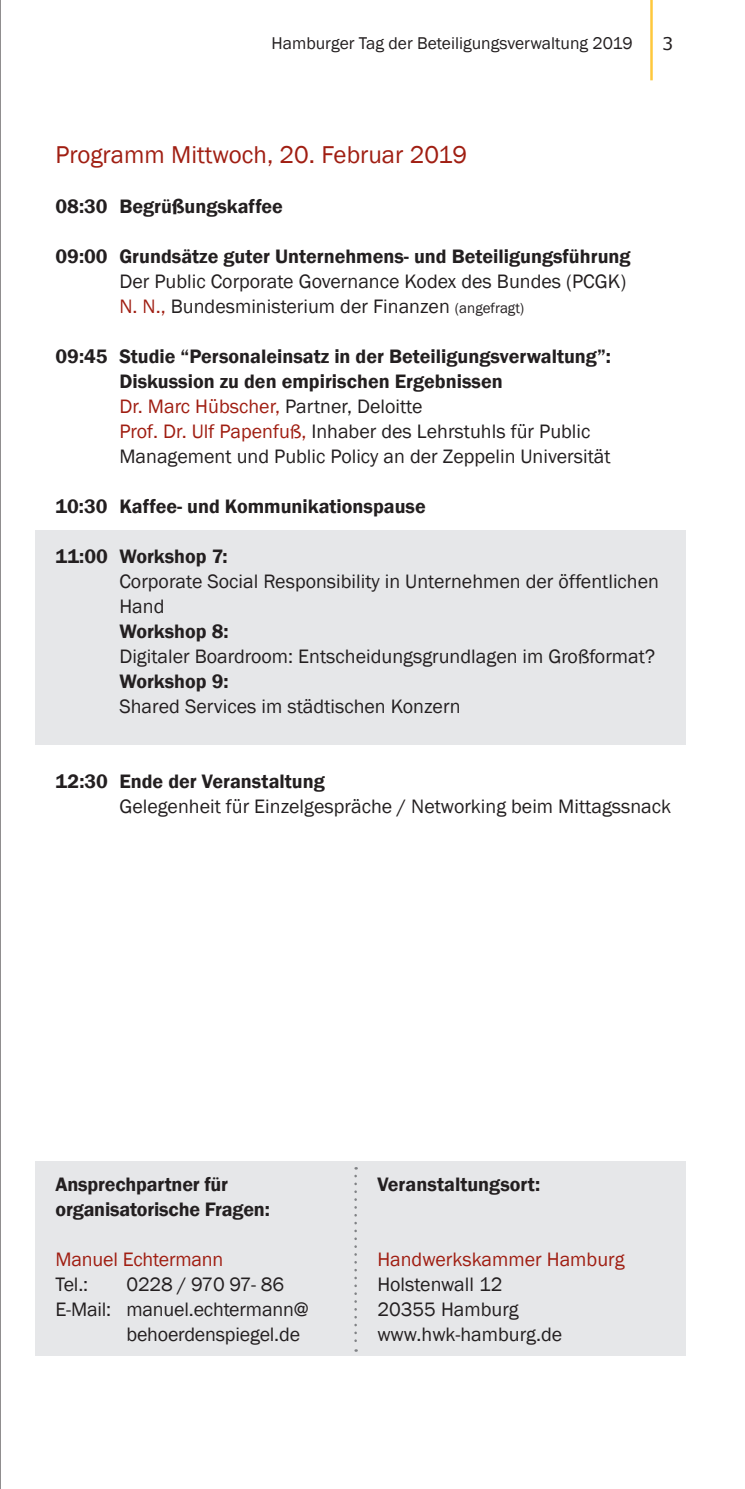
<style>
.page{position:relative;width:745px;height:1489px;background:#fff}
.page>*{position:absolute;margin:0;border:0;box-sizing:border-box;transform-origin:0 0}
.t1{font:25px "Franklin Gothic";color:#a01e12}
.t2{font:20px/25px "Franklin Gothic";color:#231f20}
.t3{font:600 20px/25px "Franklin Gothic";color:#231f20}
.t4{font:20px "Franklin Gothic";letter-spacing:-.005em;color:#a01e12}
.t5{font:17.5px "Franklin Gothic";color:#231f20}
.t6{font:17.5px "Verdana";color:#231f20}
.s1{color:#a01e12}
.s2{font-size:15px}
.s3{font-weight:600}
</style>
<div class="page">
<hr style="left:649px;top:0;width:3px;height:80px;background:#fec83d">
<hr style="left:0;top:0;width:1px;height:1488px;background:#231f20">
<div style="left:35px;top:530px;width:650px;height:214px;background:#e6e7e9"></div>
<div style="left:35px;top:1161px;width:650px;height:194px;background:#e6e7e9"></div>
<svg style="left:354px;top:1175px;width:2px;height:176px"></svg>
<p class="t5" style="left:271px;top:32px;width:362px">Hamburger Tag der Beteiligungsverwaltung 2019</p>
<p class="t6" style="left:661px;top:32px;width:13px">3</p>
<p class="t1" style="left:55px;top:139px;width:413px">Programm Mittwoch, 20. Februar 2019</p>
<p class="t3" style="left:55px;top:194px;width:229px">08:30 Begrüßungskaffee</p>
<p class="t3" style="left:55px;top:244px;width:576px">09:00 Grundsätze guter Unternehmens- und Beteiligungsführung</p>
<p class="t2" style="left:119px;top:269px;width:508px">Der Public Corporate Governance Kodex des Bundes (PCGK)<br><span class="s1">N. N.,</span> Bundesministerium der Finanzen <span class="s2">(angefragt)</span></p>
<p class="t2" style="left:119px;top:344px;width:492px;text-indent:-64px"><span class="s3">09:45 Studie “Personaleinsatz in der Beteiligungsverwaltung”:<br>Diskussion zu den empirischen Ergebnissen<br></span><span class="s1">Dr. Marc Hübscher,</span> Partner, Deloitte<br><span class="s1">Prof. Dr. Ulf Papenfuß,</span> Inhaber des Lehrstuhls für Public Management und Public Policy an der Zeppelin Universität</p>
<p class="t3" style="left:55px;top:494px;width:371px">10:30 Kaffee- und Kommunikationspause</p>
<p class="t3" style="left:55px;top:544px;width:174px">11:00 Workshop 7:</p>
<p class="t2" style="left:119px;top:569px;width:540px">Corporate Social Responsibility in Unternehmen der öffentlichen<br>Hand</p>
<p class="t3" style="left:119px;top:619px;width:111px">Workshop 8:</p>
<p class="t2" style="left:119px;top:644px;width:537px">Digitaler Boardroom: Entscheidungsgrundlagen im Großformat?</p>
<p class="t3" style="left:119px;top:669px;width:111px">Workshop 9:</p>
<p class="t2" style="left:119px;top:694px;width:342px">Shared Services im städtischen Konzern</p>
<p class="t3" style="left:55px;top:769px;width:270px">12:30 Ende der Veranstaltung</p>
<p class="t2" style="left:119px;top:794px;width:553px">Gelegenheit für Einzelgespräche / Networking beim Mittagssnack</p>
<p class="t3" style="left:55px;top:1172px;width:216px">Ansprechpartner für organisatorische Fragen:</p>
<p class="t4" style="left:55px;top:1247px;width:169px">Manuel Echtermann</p>
<p class="t2" style="left:55px;top:1272px;width:34px">Tel.:</p>
<p class="t2" style="left:126px;top:1272px;width:159px">0228 / 970 97- 86</p>
<p class="t2" style="left:55px;top:1297px;width:254px">E-Mail: manuel.echtermann@</p>
<p class="t2" style="left:126px;top:1322px;width:175px">behoerdenspiegel.de</p>
<p class="t3" style="left:377px;top:1172px;width:164px">Veranstaltungsort:</p>
<p class="t4" style="left:377px;top:1247px;width:249px">Handwerkskammer Hamburg</p>
<p class="t2" style="left:377px;top:1272px;width:186px">Holstenwall 12<br>20355 Hamburg www.hwk-hamburg.de</p>
</div>
